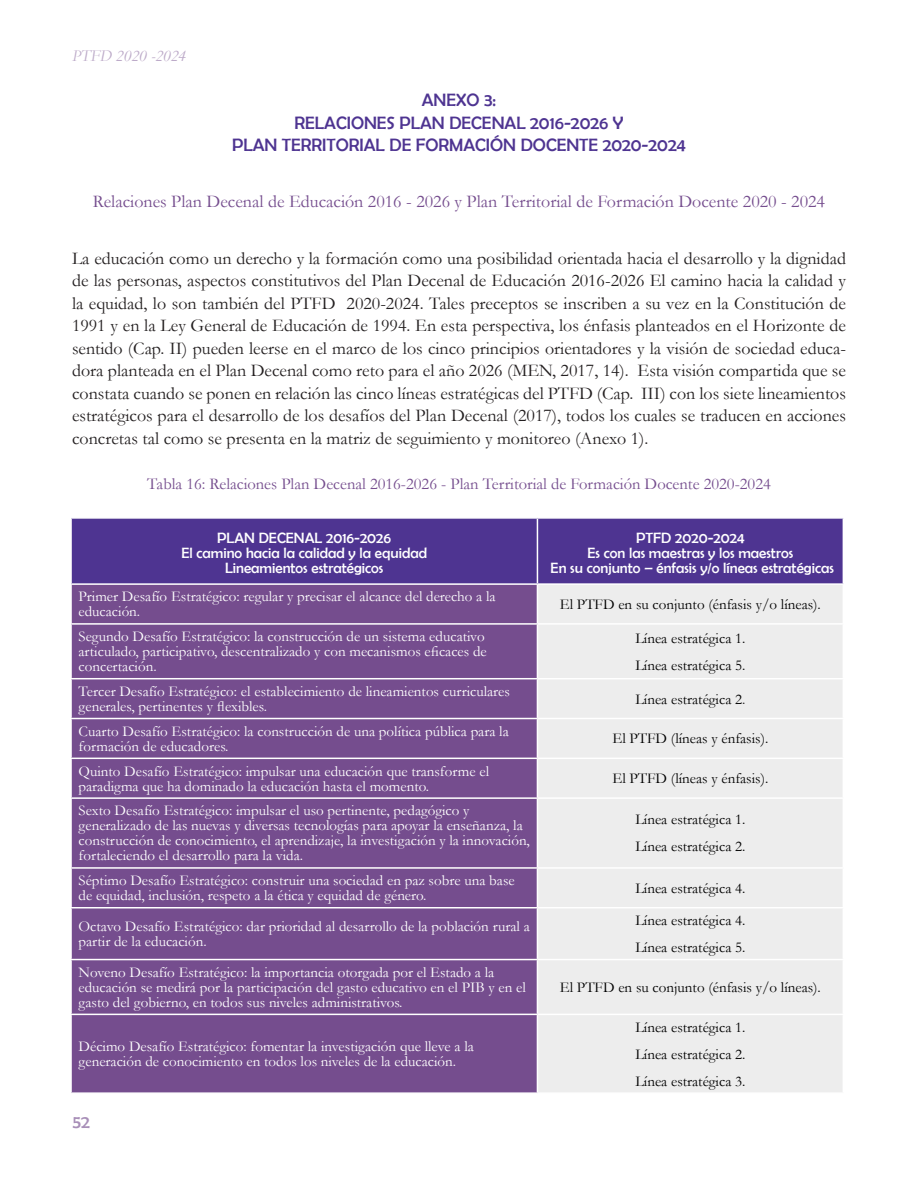
<style>
.page{position:relative;width:918px;height:1188px;background:#fff}
.page>*{position:absolute;margin:0;border:0;box-sizing:border-box;transform-origin:0 0}
.Paragraph_Style_1{font:18px/22.5px "Garamond";color:#231f20;text-align:justify}
.Subtitulos{font:18px "Garamond";color:#754d8e}
.Titulos{font:18px "Berlin Sans FB";color:#4e3491}
.t1{font:18px "Berlin Sans FB";color:#a88fb8}
.Subtitulos-2{font:16.5px "Garamond";color:#754d8e}
.t2{font:italic 16.5px "Garamond";color:#bdabc9}
.t3{font:15px/15px "Garamond";color:#fff}
.t4{font:15px "Garamond";color:#000}
.t5{font:15px/15px "Berlin Sans FB";color:#fff;text-align:center}
.s1{color:#231f20}
</style>
<div class="page">
<div style="left:72px;top:519px;width:771px;height:64px;background:#4e3491"></div>
<div style="left:71px;top:585px;width:466px;height:507px;background:#754d8e"></div>
<div style="left:537px;top:585px;width:306px;height:507px;background:#ededed"></div>
<hr style="left:537px;top:519px;width:1px;height:64px;background:#fff">
<hr style="left:70px;top:585px;width:2px;height:38px;background:#fff">
<hr style="left:537px;top:585px;width:1px;height:38px;background:#fff">
<hr style="left:70px;top:623px;width:467px;height:2px;background:#fff">
<hr style="left:70px;top:625px;width:2px;height:53px;background:#fff">
<hr style="left:537px;top:623px;width:307px;height:2px;background:#fff">
<hr style="left:537px;top:625px;width:1px;height:53px;background:#fff">
<hr style="left:70px;top:678px;width:467px;height:1px;background:#fff">
<hr style="left:70px;top:679px;width:2px;height:39px;background:#fff">
<hr style="left:537px;top:678px;width:307px;height:1px;background:#fff">
<hr style="left:537px;top:679px;width:1px;height:39px;background:#fff">
<hr style="left:70px;top:718px;width:467px;height:1px;background:#fff">
<hr style="left:70px;top:719px;width:2px;height:39px;background:#fff">
<hr style="left:537px;top:718px;width:307px;height:1px;background:#fff">
<hr style="left:537px;top:719px;width:1px;height:39px;background:#fff">
<hr style="left:70px;top:758px;width:467px;height:1px;background:#fff">
<hr style="left:70px;top:759px;width:2px;height:38px;background:#fff">
<hr style="left:537px;top:758px;width:307px;height:1px;background:#fff">
<hr style="left:537px;top:759px;width:1px;height:38px;background:#fff">
<hr style="left:70px;top:797px;width:467px;height:2px;background:#fff">
<hr style="left:70px;top:799px;width:2px;height:68px;background:#fff">
<hr style="left:537px;top:797px;width:307px;height:2px;background:#fff">
<hr style="left:537px;top:799px;width:1px;height:68px;background:#fff">
<hr style="left:70px;top:867px;width:467px;height:2px;background:#fff">
<hr style="left:70px;top:869px;width:2px;height:38px;background:#fff">
<hr style="left:537px;top:867px;width:307px;height:2px;background:#fff">
<hr style="left:537px;top:869px;width:1px;height:38px;background:#fff">
<hr style="left:70px;top:907px;width:467px;height:1px;background:#fff">
<hr style="left:70px;top:909px;width:2px;height:50px;background:#fff">
<hr style="left:537px;top:907px;width:307px;height:1px;background:#fff">
<hr style="left:537px;top:909px;width:1px;height:50px;background:#fff">
<hr style="left:70px;top:959px;width:467px;height:1px;background:#fff">
<hr style="left:70px;top:960px;width:2px;height:54px;background:#fff">
<hr style="left:537px;top:959px;width:307px;height:1px;background:#fff">
<hr style="left:537px;top:960px;width:1px;height:54px;background:#fff">
<hr style="left:70px;top:1014px;width:467px;height:1px;background:#fff">
<hr style="left:70px;top:1015px;width:2px;height:77px;background:#fff">
<hr style="left:537px;top:1014px;width:307px;height:1px;background:#fff">
<hr style="left:537px;top:1015px;width:1px;height:77px;background:#fff">
<p class="t2" style="left:72px;top:45px;width:116px">PTFD 2020 -2024</p>
<p class="Titulos" style="left:422px;top:90px;width:76px">ANEXO 3:</p>
<p class="Titulos" style="left:295px;top:113px;width:330px">RELACIONES PLAN DECENAL 2016-2026 Y</p>
<p class="Titulos" style="left:232px;top:135px;width:455px">PLAN TERRITORIAL DE FORMACIÓN DOCENTE 2020-2024</p>
<p class="Subtitulos" style="left:93px;top:189px;width:734px">Relaciones Plan Decenal de Educación 2016 - 2026 y Plan Territorial de Formación Docente 2020 - 2024</p>
<p class="Paragraph_Style_1" style="left:72px;top:246px;width:776px">La educación como un derecho y la formación como una posibilidad orientada hacia el desarrollo y la dignidad de las personas, aspectos constitutivos del Plan Decenal de Educación 2016-2026 El camino hacia la calidad y la equidad, lo son también del PTFD 2020-2024. Tales preceptos se inscriben a su vez en la Constitución de 1991 y en la Ley General de Educación de 1994. En esta perspectiva, los énfasis planteados en el Horizonte de sentido (Cap. II) pueden leerse en el marco de los cinco principios orientadores y la visión de sociedad educa&shy;dora planteada en el Plan Decenal como reto para el año 2026 (MEN, 2017, 14). Esta visión compartida que se constata cuando se ponen en relación las cinco líneas estratégicas del PTFD (Cap. III) con los siete lineamientos estratégicos para el desarrollo de los desafíos del Plan Decenal (2017), todos los cuales se traducen en acciones concretas tal como se presenta en la matriz de seguimiento y monitoreo (Anexo 1).</p>
<p class="Subtitulos-2" style="left:147px;top:472px;width:625px">Tabla 16: Relaciones Plan Decenal 2016-2026 - Plan Territorial de Formación Docente 2020-2024</p>
<p class="t5" style="left:181px;top:530px;width:247px">PLAN DECENAL 2016-2026<br>El camino hacia la calidad y la equidad<br>Lineamientos estratégicos</p>
<p class="t5" style="left:551px;top:530px;width:285px">PTFD 2020-2024<br>Es con las maestras y los maestros<br>En su conjunto – énfasis y/o líneas estratégicas</p>
<p class="t3" style="left:79px;top:589px;width:419px">Primer Desafío Estratégico: regular y precisar el alcance del derecho a la educación.</p>
<p class="t4" style="left:560px;top:594px;width:262px">El PTFD en su conjunto (énfasis y/o líneas).</p>
<p class="t3" style="left:79px;top:629px;width:410px">Segundo Desafío Estratégico: la construcción de un sistema educativo articulado, participativo, descentralizado y con mecanismos eficaces de concertación.</p>
<p class="t4" style="left:635px;top:628px;width:112px">Línea estratégica 1.</p>
<p class="t4" style="left:635px;top:655px;width:112px">Línea estratégica 5.</p>
<p class="t3" style="left:79px;top:683px;width:433px">Tercer Desafío Estratégico: el establecimiento de lineamientos curriculares generales, pertinentes y flexibles.</p>
<p class="t4" style="left:635px;top:689px;width:112px">Línea estratégica 2<span class="s1">.</span></p>
<p class="t3" style="left:79px;top:723px;width:432px">Cuarto Desafío Estratégico: la construcción de una política pública para la formación de educadores.</p>
<p class="t4" style="left:613px;top:729px;width:157px">El PTFD (líneas y énfasis).</p>
<p class="t3" style="left:79px;top:763px;width:412px">Quinto Desafío Estratégico: impulsar una educación que transforme el paradigma que ha dominado la educación hasta el momento.</p>
<p class="t4" style="left:613px;top:768px;width:157px">El PTFD (líneas y énfasis).</p>
<p class="t3" style="left:79px;top:803px;width:453px">Sexto Desafío Estratégico: impulsar el uso pertinente, pedagógico y generalizado de las nuevas y diversas tecnologías para apoyar la enseñanza, la construcción de conocimiento, el aprendizaje, la investigación y la innovación, fortaleciendo el desarrollo para la vida.</p>
<p class="t4" style="left:635px;top:810px;width:112px">Línea estratégica 1.</p>
<p class="t4" style="left:635px;top:837px;width:112px">Línea estratégica 2.</p>
<p class="t3" style="left:79px;top:873px;width:438px">Séptimo Desafío Estratégico: construir una sociedad en paz sobre una base de equidad, inclusión, respeto a la ética y equidad de género.</p>
<p class="t4" style="left:635px;top:878px;width:112px">Línea estratégica 4.</p>
<p class="t3" style="left:79px;top:918px;width:453px">Octavo Desafío Estratégico: dar prioridad al desarrollo de la población rural a partir de la educación.</p>
<p class="t4" style="left:635px;top:910px;width:112px">Línea estratégica 4.</p>
<p class="t4" style="left:635px;top:937px;width:112px">Línea estratégica 5.</p>
<p class="t3" style="left:79px;top:964px;width:449px">Noveno Desafío Estratégico: la importancia otorgada por el Estado a la educación se medirá por la participación del gasto educativo en el PIB y en el gasto del gobierno, en todos sus niveles administrativos.</p>
<p class="t3" style="left:79px;top:1039px;width:397px">Décimo Desafío Estratégico: fomentar la investigación que lleve a la generación de conocimiento en todos los niveles de la educación.</p>
<p class="t1" style="left:73px;top:1111px;width:19px">52</p>
<p class="t4" style="left:560px;top:977px;width:262px">El PTFD en su conjunto (énfasis y/o líneas).</p>
<p class="t4" style="left:635px;top:1017px;width:112px">Línea estratégica 1.</p>
<p class="t4" style="left:635px;top:1044px;width:112px">Línea estratégica 2.</p>
<p class="t4" style="left:635px;top:1071px;width:112px">Línea estratégica 3.</p>
</div>
